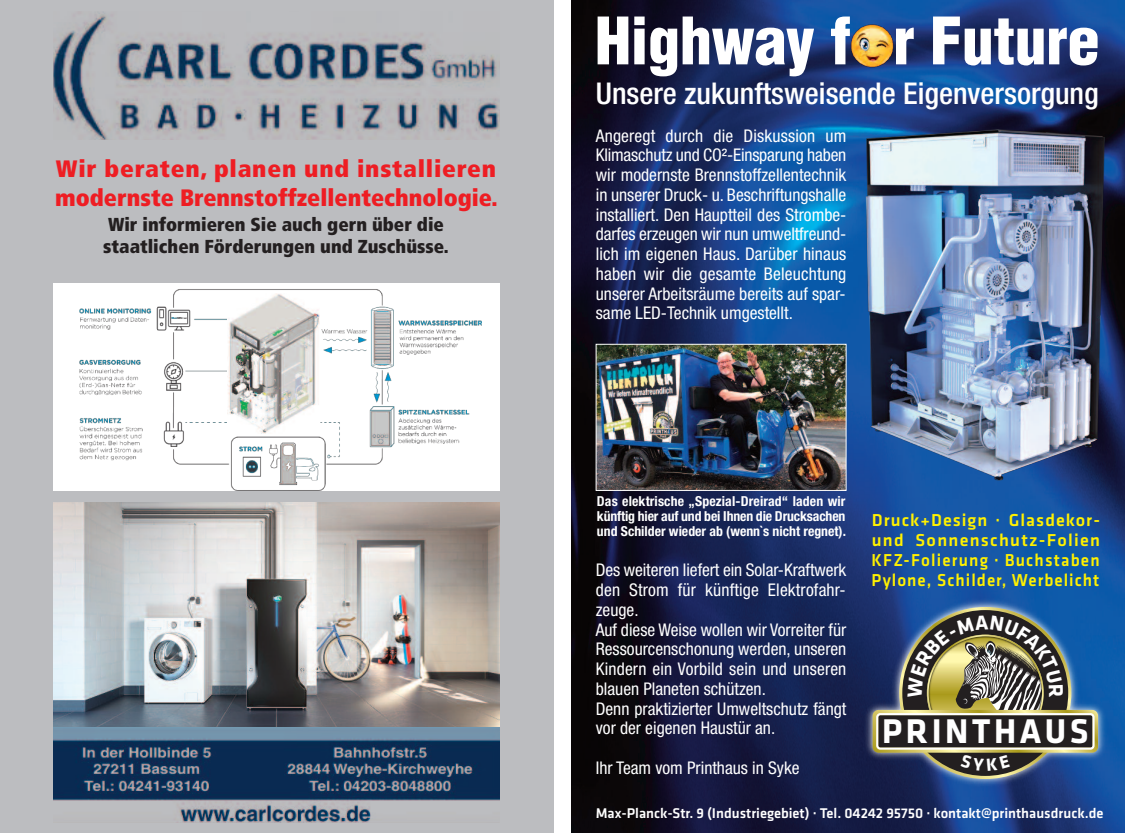
<style>
.page{position:relative;width:1125px;height:833px;background:#fff}
.page>*{position:absolute;margin:0;border:0;box-sizing:border-box;transform-origin:0 0}
.t1{font:900 condensed 63.75px "Helvetica LT";letter-spacing:-.01em;color:#fff}
.t2{font:700 35.62px "Klavika Basic";letter-spacing:.105em;color:#fff}
.t3{font:500 condensed 30px "Helvetica Neue LT";color:#fff}
.t4{font:900 condensed 23.75px/28.5px "Frutiger";color:#ee1d23;scale:1.05 1}
.t5{font:900 condensed 18.75px/22.5px "Frutiger";color:#231f20}
.t6{font:500 17.88px/20px "Klavika Basic";letter-spacing:.065em;color:#fff101;text-align:justify}
.t7{font:condensed 17.5px/19.8px "Helvetica Neue LT";color:#fff;text-align:justify}
.t8{font:500 14.62px "Klavika Basic";color:#fff}
.t9{font:700 condensed 13.75px/15.1px "Helvetica Neue LT";color:#fff;text-align:justify}
</style>
<div class="page">
<img style="left:571px;top:0;width:553px;height:833px">
<div style="left:0;top:0;width:553px;height:833px;background:#bcbdc0"></div>
<img style="left:53px;top:12px;width:447px;height:127px">
<img style="left:53px;top:726px;width:447px;height:97px">
<div style="left:53px;top:283px;width:447px;height:208px;background:#fff"></div>
<img style="left:79px;top:289px;width:402px;height:202px">
<img style="left:855px;top:119px;width:260px;height:368px">
<img style="left:855px;top:586px;width:259px;height:220px">
<img style="left:228px;top:294px;width:91px;height:139px">
<img style="left:597px;top:346px;width:247px;height:143px">
<div style="left:595px;top:344px;width:251px;height:147px;border:1px solid #fff"></div>
<img style="left:850px;top:25px;width:43px;height:43px">
<img style="left:53px;top:502px;width:447px;height:224px">
<img style="left:872px;top:607px;width:225px;height:172px">
<h3 class="t4" style="left:55px;top:155px;width:423px">Wir beraten, planen und installieren modernste Brennstoffzellentechnologie.</h3>
<p class="t5" style="left:103px;top:213px;width:347px">Wir informieren Sie auch gern über die staatlichen Förderungen und Zuschüsse.</p>
<h1 class="t1" style="left:594px;top:5px;width:506px">Highway f r Future</h1>
<h3 class="t3" style="left:595px;top:82px;width:504px">Unsere zukunftsweisende Eigenversorgung</h3>
<p class="t7" style="left:595px;top:127px;width:252px">Angeregt durch die Diskussion um Klimaschutz und CO²-Einsparung haben wir modernste Brennstoffzellentechnik in unserer Druck- u. Beschriftungshalle installiert. Den Hauptteil des Strombe&shy;darfes erzeugen wir nun umweltfreund&shy;lich im eigenen Haus. Darüber hinaus haben wir die gesamte Beleuchtung unserer Arbeitsräume bereits auf spar&shy;same LED-Technik umgestellt.</p>
<p class="t9" style="left:596px;top:494px;width:250px">Das elektrische „Spezial-Dreirad“ laden wir künftig hier auf und bei Ihnen die Drucksachen und Schilder wieder ab (wenn`s nicht regnet).</p>
<p class="t7" style="left:595px;top:561px;width:252px;text-align:left">Des weiteren liefert ein Solar-Kraftwerk den Strom für künftige Elektrofahr&shy;zeuge.<br>Auf diese Weise wollen wir Vorreiter für<br>Ressourcenschonung werden, unseren<br>Kindern ein Vorbild sein und unseren blauen Planeten schützen.<br>Denn praktizierter Umweltschutz fängt vor der eigenen Haustür an.</p>
<p class="t7" style="left:595px;top:759px;width:205px">Ihr Team vom Printhaus in Syke</p>
<p class="t6" style="left:871px;top:511px;width:230px">Druck+Design · Glasdekor&shy;und Sonnenschutz-Folien KFZ-Folierung · Buchstaben Pylone, Schilder, Werbelicht</p>
<h2 class="t2" style="left:882px;top:718px;width:208px">PRINTHAUS</h2>
<p class="t8" style="left:595px;top:807px;width:509px">Max-Planck-Str. 9 (Industriegebiet) · Tel. 04242 95750 · kontakt@printhausdruck.de</p>
</div>
